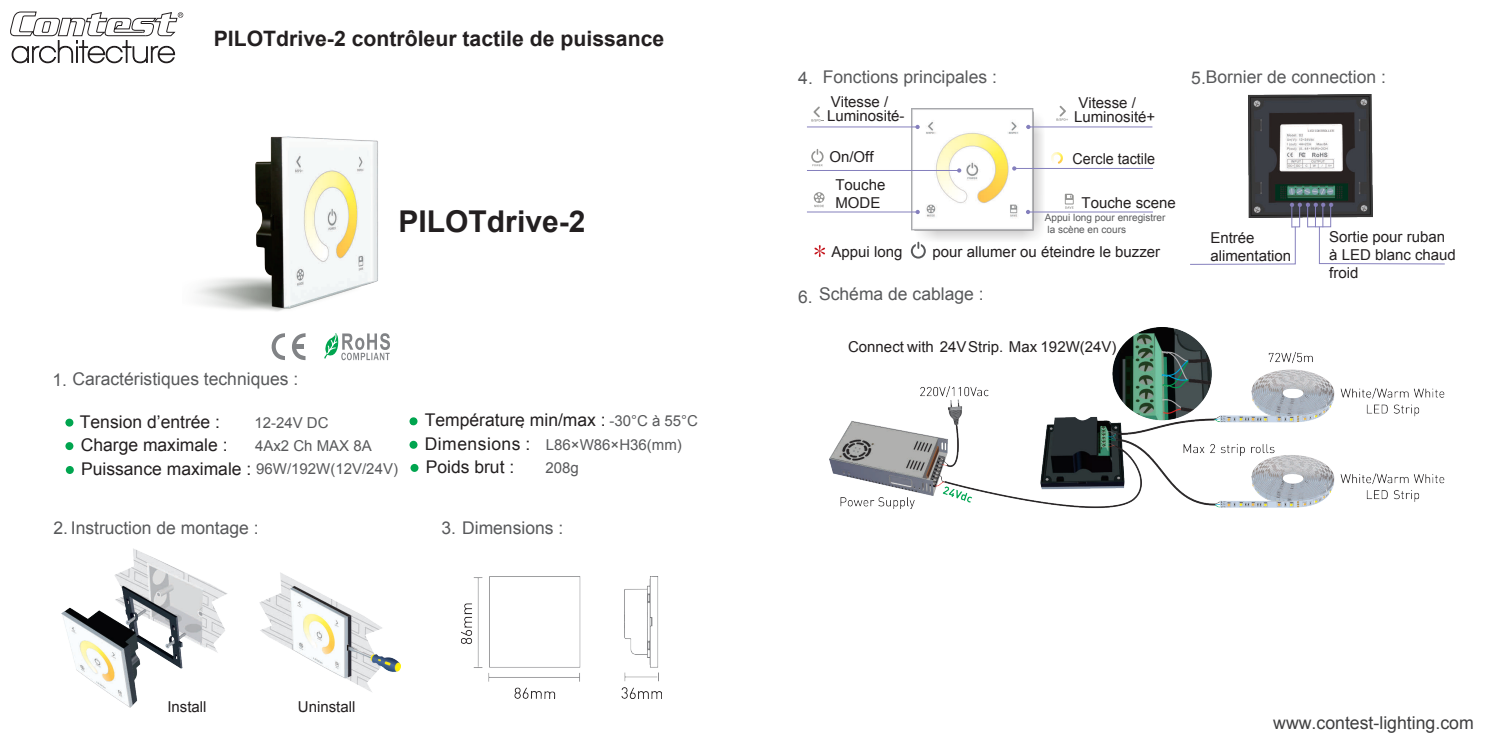
<style>
.page{position:relative;width:1489px;height:745px;background:#fff}
.page>*{position:absolute;margin:0;border:0;box-sizing:border-box;transform-origin:0 0}
.t1{font:700 30px "Arial";color:#231f20}
.t2{font:700 21.25px "Arial";color:#231f20}
.t3{font:17.75px "Arial";color:#3f3f40}
.t4{font:17.5px "Arial";color:#58595b}
.t5{font:17.5px/23.2px "Arial";color:#231f20}
.t6{font:15px/18px "Arial";color:#231f20}
.t7{font:15px/22.8px "Arial";color:#58595b}
.t8{font:15px "Arial";color:#231f20;scale:.95 1}
.t9{font:15px "Hiragino Sans GB W3";color:#231f20}
.t10{font:10px/12px "Arial";color:#58595b}
</style>
<div class="page">
<svg style="left:811px;top:149px;width:12px;height:17px"></svg>
<svg style="left:813px;top:192px;width:11px;height:15px"></svg>
<svg style="left:1064px;top:194px;width:9px;height:14px"></svg>
<svg style="left:1056px;top:106px;width:12px;height:15px"></svg>
<img style="left:911px;top:108px;width:134px;height:132px">
<img style="left:829px;top:327px;width:615px;height:181px">
<img style="left:1248px;top:94px;width:124px;height:123px">
<hr style="left:807px;top:126px;width:110px;height:1px;background:#8580bd">
<hr style="left:807px;top:211px;width:110px;height:1px;background:#8580bd">
<hr style="left:1026px;top:211px;width:126px;height:1px;background:#8580bd">
<hr style="left:1026px;top:126px;width:126px;height:1px;background:#8580bd">
<hr style="left:1013px;top:168px;width:139px;height:1px;background:#8580bd">
<hr style="left:807px;top:170px;width:152px;height:1px;background:#8580bd">
<svg style="left:1190px;top:203px;width:110px;height:62px"></svg>
<svg style="left:1306px;top:203px;width:139px;height:61px"></svg>
<svg style="left:957px;top:168px;width:4px;height:4px"></svg>
<svg style="left:915px;top:210px;width:4px;height:4px"></svg>
<svg style="left:915px;top:125px;width:4px;height:4px"></svg>
<svg style="left:1026px;top:125px;width:4px;height:4px"></svg>
<svg style="left:1012px;top:166px;width:4px;height:4px"></svg>
<svg style="left:1025px;top:210px;width:5px;height:4px"></svg>
<svg style="left:1051px;top:152px;width:11px;height:12px"></svg>
<svg style="left:271px;top:333px;width:34px;height:27px"></svg>
<svg style="left:324px;top:333px;width:66px;height:27px"></svg>
<svg style="left:811px;top:106px;width:12px;height:15px"></svg>
<img style="left:196px;top:136px;width:182px;height:176px">
<img style="left:461px;top:576px;width:200px;height:122px">
<img style="left:260px;top:572px;width:140px;height:119px">
<img style="left:62px;top:548px;width:166px;height:159px">
<svg style="left:814px;top:245px;width:11px;height:12px"></svg>
<svg style="left:910px;top:241px;width:15px;height:17px"></svg>
<svg style="left:10px;top:11px;width:173px;height:52px"></svg>
<div style="left:1285px;top:127px;width:21px;height:5px;background:#fff"></div>
<div style="left:65px;top:442px;width:8px;height:8px;background:#00a54f;border-radius:50%"></div>
<svg style="left:66px;top:465px;width:8px;height:8px"></svg>
<div style="left:409px;top:417px;width:8px;height:8px;background:#00a54f;border-radius:50%"></div>
<div style="left:65px;top:418px;width:8px;height:8px;background:#00a54f;border-radius:50%"></div>
<div style="left:409px;top:440px;width:8px;height:8px;background:#00a54f;border-radius:50%"></div>
<svg style="left:410px;top:463px;width:8px;height:8px"></svg>
<h2 class="t2" style="left:214px;top:24px;width:452px">PILOTdrive-2 contrôleur tactile de puissance</h2>
<p class="t4" style="left:52px;top:367px;width:247px">1. Caractéristiques techniques :</p>
<h1 class="t1" style="left:398px;top:201px;width:188px">PILOTdrive-2</h1>
<p class="t5" style="left:425px;top:408px;width:182px">Température min/max :<br>Dimensions :<br>Poids brut :</p>
<p class="t5" style="left:80px;top:410px;width:142px">Tension d’entrée :</p>
<p class="t7" style="left:254px;top:411px;width:145px">12-24V DC<br>4Ax2 Ch MAX 8A<br>96W/192W(12V/24V)</p>
<p class="t9" style="left:520px;top:412px;width:5px">.</p>
<p class="t7" style="left:545px;top:409px;width:154px;text-indent:64px">-30°C à 55°C<br>L86×W86×H36(mm)<br>208g</p>
<p class="t5" style="left:81px;top:432px;width:172px;line-height:24px">Charge maximale :<br>Puissance maximale :</p>
<p class="t4" style="left:53px;top:516px;width:207px">2. Instruction de montage :</p>
<p class="t4" style="left:441px;top:516px;width:123px">3. Dimensions :</p>
<p class="t6" style="left:167px;top:697px;width:41px">Install</p>
<p class="t6" style="left:298px;top:697px;width:59px">Uninstall</p>
<p class="t4" style="left:822px;top:65px;width:176px">Fonctions principales :</p>
<p class="t4" style="left:798px;top:66px;width:16px">4.</p>
<p class="t4" style="left:1191px;top:65px;width:196px">5.Bornier de connection :</p>
<p class="t6" style="left:830px;top:93px;width:59px">Vitesse /</p>
<p class="t6" style="left:1078px;top:93px;width:59px">Vitesse /</p>
<p class="t6" style="left:827px;top:107px;width:79px">Luminosité-</p>
<p class="t6" style="left:1073px;top:108px;width:83px">Luminosité+</p>
<p class="t8" style="left:1072px;top:149px;width:89px">Cercle tactile</p>
<p class="t6" style="left:1081px;top:193px;width:96px">Touche scene</p>
<p class="t6" style="left:835px;top:143px;width:52px;line-height:28px;text-indent:-6px">On/Off<br>Touche</p>
<p class="t6" style="left:835px;top:194px;width:47px">MODE</p>
<p class="t10" style="left:1044px;top:211px;width:122px">Appui long pour enregistrer la scène en cours</p>
<p class="t6" style="left:831px;top:242px;width:72px">Appui long</p>
<p class="t6" style="left:932px;top:242px;width:229px">pour allumer ou éteindre le buzzer</p>
<p class="t4" style="left:798px;top:285px;width:16px">6.</p>
<p class="t4" style="left:819px;top:282px;width:166px">Schéma de cablage :</p>
<p class="t6" style="left:848px;top:338px;width:270px">Connect with 24V Strip. Max 192W(24V)</p>
<p class="t6" style="left:1210px;top:228px;width:82px">Entrée alimentation</p>
<p class="t6" style="left:1328px;top:228px;width:128px">Sortie pour ruban à LED blanc chaud froid</p>
<p class="t3" style="left:1273px;top:710px;width:202px">www.contest-lighting.com</p>
</div>
